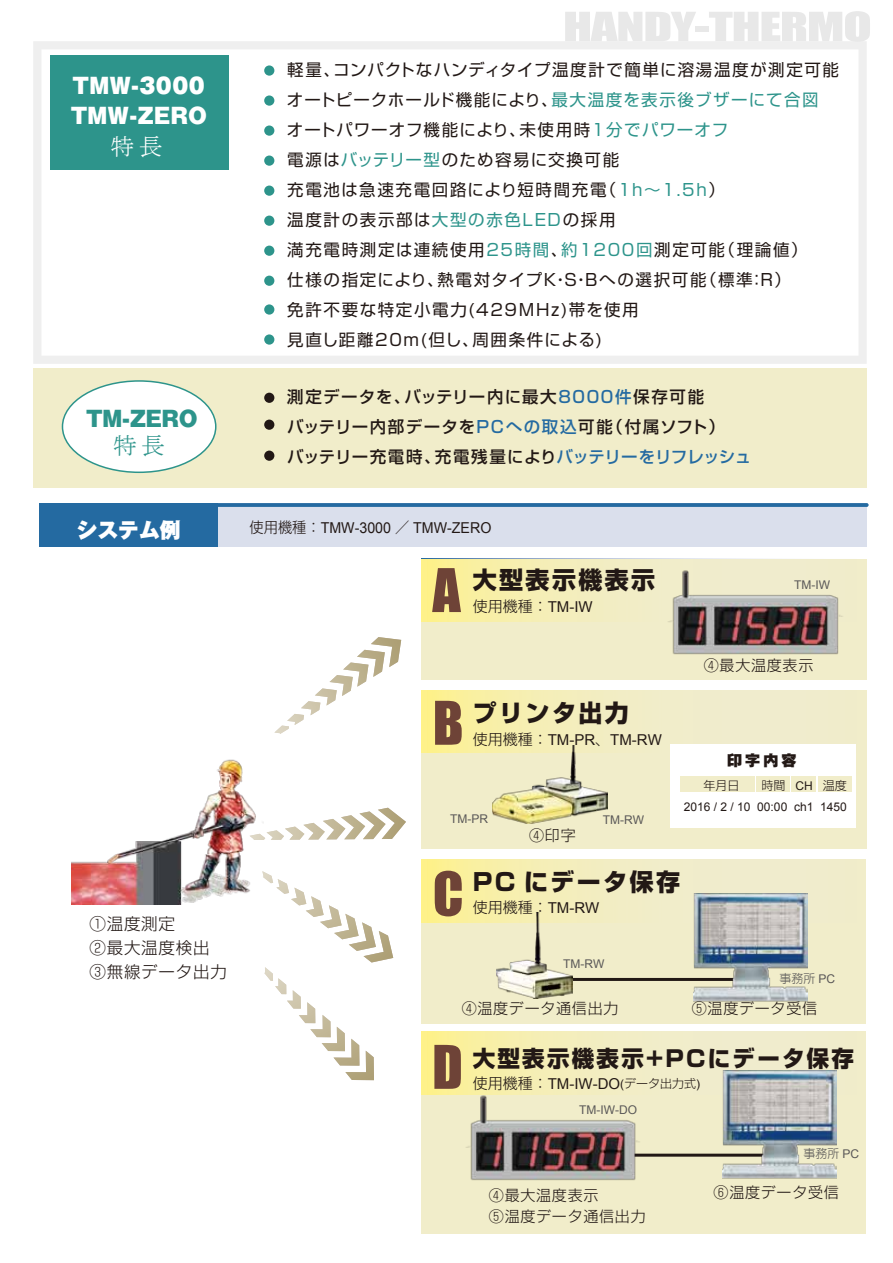
<style>
.page{position:relative;width:893px;height:1263px;background:#fff}
.page>*{position:absolute;margin:0;border:0;box-sizing:border-box;transform-origin:0 0}
.t1{font:55.65px "Impact";color:#6e4337}
.t2{font:37.2px "Impact";letter-spacing:-.025em;color:#e8e8e8;scale:1.41 1}
.t3{font:800 24px "Shin Go Pro";letter-spacing:.1em;color:#221815}
.t4{font:24px "MS Mincho";color:#2d948b}
.t5{font:24px "MS Mincho";color:#fff}
.t6{font:800 22.5px "Shin Go Pro";letter-spacing:.1em;color:#221815}
.t7{font:900 21px "Gothic MB101 Pro";letter-spacing:.025em;color:#fff}
.t8{font:900 21px "Gothic MB101 Pro";color:#2d948b}
.t9{font:900 20.85px "Gothic MB101 Pro";color:#fff}
.t10{font:16.5px/30px "Shin Go Pro";letter-spacing:.1em;color:#221815}
.t11{font:500 16.5px/30px "Shin Go Pro";letter-spacing:.07em;color:#221815}
.t12{font:500 16.5px "Shin Go Pro";color:#221815}
.t13{font:300 16.5px/24px "Shin Go Pro";letter-spacing:.05em;color:#221815}
.t14{font:15px "Arial";color:#221815}
.t15{font:300 15px/21px "Shin Go Pro";letter-spacing:.05em;color:#221815}
.t16{font:15px "Arial";color:#221815;scale:.95 1}
.t17{font:900 15px "Gothic MB101 Pro";color:#221815}
.t18{font:12px "Arial";color:#595757}
.t19{font:12px "Arial";color:#221815}
.t20{font:300 12px "Shin Go Pro";color:#595757}
.t21{font:300 12px "Shin Go Pro";color:#221815}
.s1{color:#2d948b}
.s2{color:#246aa1}
.s3{font-family:"Shin Go Pro";font-weight:300}
.s4{font-family:"Koz Go Pro";font-weight:300}
.s5{font-family:"Arial";font-weight:400}
.s6{font-size:12px}
.s7{font-family:"Shin Go Pro";font-weight:300;font-size:12px}
</style>
<div class="page">
<div style="left:421px;top:690px;width:446px;height:158px;background:#f1edca"></div>
<div style="left:671px;top:745px;width:185px;height:83px;background:#fff"></div>
<div style="left:680px;top:776px;width:74px;height:16px;background:#f1edca"></div>
<div style="left:756px;top:776px;width:33px;height:16px;background:#f1edca"></div>
<div style="left:791px;top:776px;width:25px;height:16px;background:#f1edca"></div>
<div style="left:818px;top:776px;width:33px;height:16px;background:#f1edca"></div>
<div style="left:421px;top:859px;width:445px;height:165px;background:#f1edca"></div>
<div style="left:421px;top:1031px;width:445px;height:203px;background:#f1edca"></div>
<div style="left:421px;top:559px;width:446px;height:121px;background:#f1edca"></div>
<svg style="left:421px;top:859px;width:387px;height:63px"></svg>
<svg style="left:421px;top:1031px;width:416px;height:63px"></svg>
<svg style="left:421px;top:690px;width:435px;height:63px"></svg>
<svg style="left:421px;top:559px;width:168px;height:63px"></svg>
<div style="left:139px;top:503px;width:728px;height:44px;background:#dadfec"></div>
<img style="left:493px;top:746px;width:115px;height:78px">
<hr style="left:534px;top:1154px;width:242px;height:3px;background:#221815">
<img style="left:450px;top:1076px;width:208px;height:105px">
<img style="left:71px;top:759px;width:181px;height:145px">
<div style="left:39px;top:503px;width:179px;height:44px;background:#246aa1"></div>
<img style="left:653px;top:558px;width:190px;height:97px">
<hr style="left:562px;top:978px;width:188px;height:3px;background:#221815">
<img style="left:496px;top:912px;width:76px;height:86px">
<img style="left:693px;top:893px;width:114px;height:108px">
<img style="left:723px;top:1071px;width:113px;height:108px">
<svg style="left:33px;top:41px;width:834px;height:323px"></svg>
<div style="left:33px;top:368px;width:834px;height:119px;background:#f1edca"></div>
<div style="left:62px;top:381px;width:154px;height:91px;background:#fff;border-radius:50%"></div>
<div style="left:62px;top:380px;width:155px;height:93px;border:2px solid #2d948b;border-radius:50%"></div>
<div style="left:50px;top:56px;width:178px;height:114px;background:#2d948b"></div>
<div style="left:264px;top:65px;width:10px;height:11px;background:#2d948b;border-radius:50%"></div>
<div style="left:264px;top:95px;width:10px;height:11px;background:#2d948b;border-radius:50%"></div>
<div style="left:264px;top:276px;width:10px;height:10px;background:#2d948b;border-radius:50%"></div>
<div style="left:264px;top:393px;width:10px;height:10px;background:#221815;border-radius:50%"></div>
<div style="left:264px;top:420px;width:10px;height:10px;background:#221815;border-radius:50%"></div>
<div style="left:264px;top:451px;width:10px;height:10px;background:#221815;border-radius:50%"></div>
<div style="left:264px;top:246px;width:10px;height:10px;background:#2d948b;border-radius:50%"></div>
<div style="left:264px;top:334px;width:10px;height:11px;background:#2d948b;border-radius:50%"></div>
<div style="left:264px;top:304px;width:10px;height:11px;background:#2d948b;border-radius:50%"></div>
<div style="left:264px;top:216px;width:10px;height:10px;background:#2d948b;border-radius:50%"></div>
<div style="left:264px;top:186px;width:10px;height:10px;background:#2d948b;border-radius:50%"></div>
<div style="left:264px;top:156px;width:10px;height:10px;background:#2d948b;border-radius:50%"></div>
<div style="left:264px;top:125px;width:10px;height:11px;background:#2d948b;border-radius:50%"></div>
<svg style="left:274px;top:637px;width:127px;height:97px"></svg>
<svg style="left:250px;top:808px;width:156px;height:32px"></svg>
<svg style="left:262px;top:871px;width:131px;height:209px"></svg>
<svg style="left:200px;top:503px;width:669px;height:4px;background:#2b6ea3"></svg>
<p class="t7" style="left:73px;top:68px;width:133px">TMW-3000</p>
<p class="t7" style="left:71px;top:98px;width:137px">TMW-ZERO</p>
<h3 class="t5" style="left:110px;top:134px;width:54px">特長</h3>
<p class="t8" style="left:86px;top:401px;width:112px">TM-ZERO</p>
<h3 class="t4" style="left:113px;top:433px;width:54px">特長</h3>
<p class="t9" style="left:77px;top:512px;width:106px">システム例</p>
<p class="t13" style="left:89px;top:910px;width:139px">①温度測定<br>②最大温度検出<br>③無線データ出力</p>
<h2 class="t2" style="left:563px;top:-2px;width:221px">HANDY-THERMO</h2>
<p class="t10" style="left:287px;top:53px;width:554px">軽量、コンパクトなハンディタイプ温度計で簡単に溶湯温度が測定可能オートピークホールド機能により、<span class="s1">最大温度を表示後ブザーにて合図</span>オートパワーオフ機能により、未使用時<span class="s1">1分でパワーオフ<br></span>電源は<span class="s1">バッテリー型</span>のため容易に交換可能<br>充電池は急速充電回路により短時間充電（<span class="s1">1h～1.5h</span>）<br>温度計の表示部は<span class="s1">大型の赤色LED</span>の採用<br>満充電時測定は連続使用<span class="s1">25時間</span>、<span class="s1">約1200回</span>測定可能（理論値）<br>仕様の指定により、熱電対タイプＫ・Ｓ・Ｂへの選択可能（標準：Ｒ）<br>免許不要な特定小電力(429MHz)帯を使用<br>見直し距離20m(但し、周囲条件による)</p>
<p class="t11" style="left:287px;top:380px;width:439px">測定データを、バッテリー内に最大<span class="s2">8000件</span>保存可能<br>バッテリー内部データを<span class="s2">ＰＣへの取込</span>可能（付属ソフト）</p>
<p class="t12" style="left:287px;top:443px;width:466px">バッテリー充電時、充電残量により<span class="s2">バッテリーをリフレッシュ</span></p>
<p class="t16" style="left:250px;top:518px;width:256px"><span class="s3">使用機種</span><span class="s4">：</span>TMW-3000 <span class="s4">／</span> TMW-ZERO</p>
<h1 class="t1" style="left:432px;top:547px;width:30px">A</h1>
<h3 class="t3" style="left:473px;top:561px;width:184px">大型表示機表示</h3>
<p class="t14" style="left:473px;top:597px;width:121px"><span class="s3">使用機種</span><span class="s4">：</span>TM-IW</p>
<h1 class="t1" style="left:433px;top:680px;width:32px">B</h1>
<h3 class="t3" style="left:473px;top:693px;width:157px">プリンタ出力</h3>
<p class="t14" style="left:473px;top:730px;width:191px"><span class="s3">使用機種</span><span class="s4">：</span>TM-PR<span class="s4">、</span>TM-RW</p>
<p class="t18" style="left:450px;top:811px;width:39px">TM-PR</p>
<p class="t18" style="left:603px;top:812px;width:43px">TM-RW</p>
<p class="t15" style="left:529px;top:823px;width:48px">④印字</p>
<p class="t18" style="left:794px;top:577px;width:37px">TM-IW</p>
<p class="t15" style="left:704px;top:653px;width:111px">④最大温度表示</p>
<p class="t17" style="left:727px;top:747px;width:71px">印字内容</p>
<p class="t21" style="left:703px;top:775px;width:37px">年月日</p>
<p class="t21" style="left:761px;top:775px;width:87px">時間 <span class="s5">CH</span> 温度</p>
<p class="t19" style="left:684px;top:799px;width:164px">2016 / 2 / 10 00:00 ch1 1450</p>
<h1 class="t1" style="left:433px;top:850px;width:32px">C</h1>
<h3 class="t3" style="left:473px;top:863px;width:209px">PC にデータ保存</h3>
<p class="t14" style="left:473px;top:897px;width:128px"><span class="s3">使用機種</span><span class="s4">：</span>TM-RW</p>
<p class="t18" style="left:563px;top:956px;width:43px">TM-RW</p>
<p class="t20" style="left:780px;top:968px;width:57px">事務所 <span class="s5">PC</span></p>
<p class="t15" style="left:462px;top:996px;width:158px">④温度データ通信出力</p>
<p class="t15" style="left:692px;top:996px;width:127px">⑤温度データ受信</p>
<h1 class="t1" style="left:432px;top:1024px;width:32px">D</h1>
<h3 class="t6" style="left:473px;top:1040px;width:383px">大型表示機表示+PCにデータ保存</h3>
<p class="t14" style="left:473px;top:1074px;width:229px"><span class="s3">使用機種</span><span class="s4">：</span>TM-IW-DO<span class="s6">(</span><span class="s7">データ出力式</span><span class="s6">)</span></p>
<p class="t18" style="left:579px;top:1102px;width:59px">TM-IW-DO</p>
<p class="t15" style="left:489px;top:1182px;width:158px">④最大温度表示<br>⑤温度データ通信出力</p>
<p class="t20" style="left:804px;top:1144px;width:57px">事務所 <span class="s5">PC</span></p>
<p class="t15" style="left:714px;top:1180px;width:127px">⑥温度データ受信</p>
</div>
